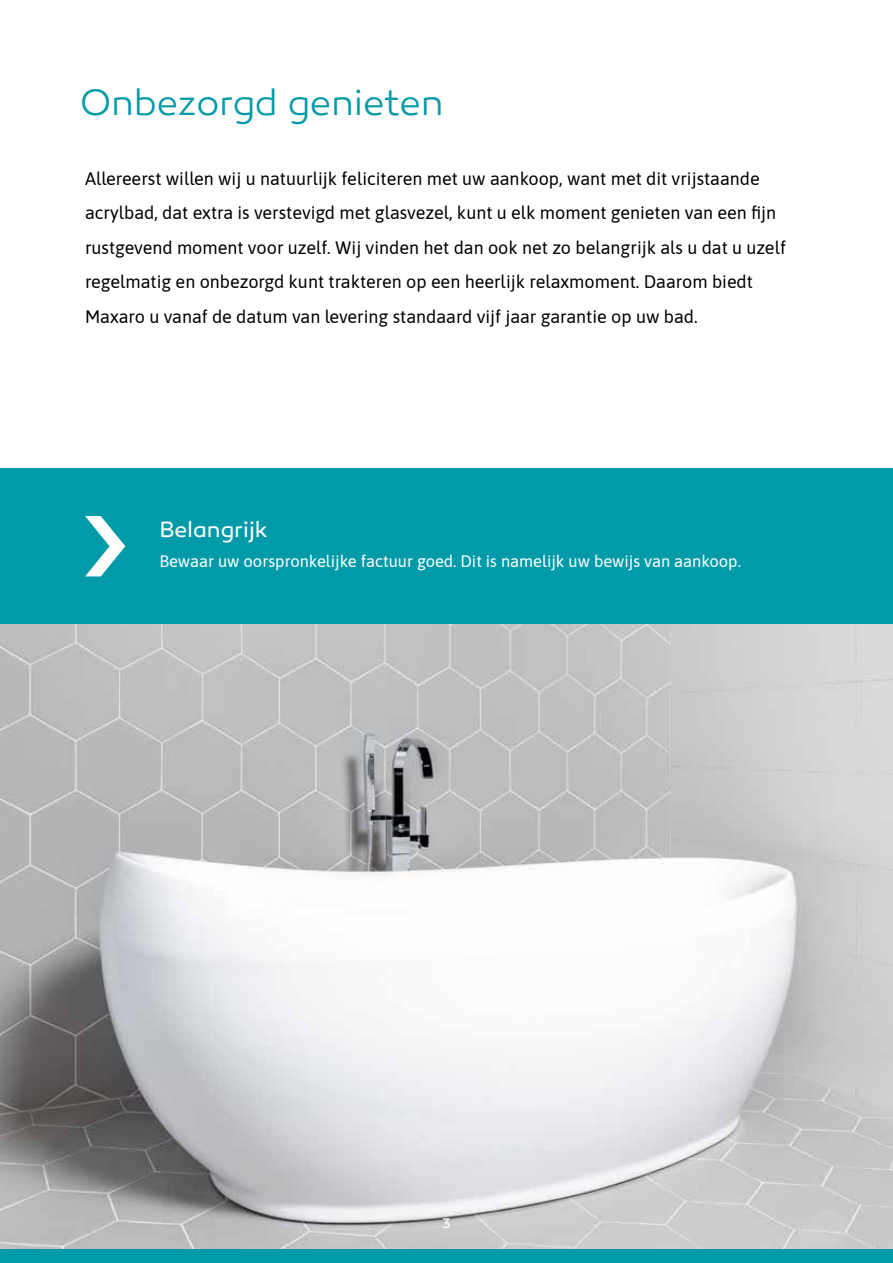
<style>
.page{position:relative;width:893px;height:1263px;background:#fff}
.page>*{position:absolute;margin:0;border:0;box-sizing:border-box;transform-origin:0 0}
.t1{font:300 37.5px "Canaro";letter-spacing:-.005em;color:#009aa9}
.t2{font:22.5px "Canaro";color:#fff}
.t3{font:18px/34.5px "Asap";color:#000}
.t4{font:16.5px "Asap";color:#fff}
.t5{font:14.25px "Canaro";color:#fff}
</style>
<div class="page">
<img style="left:0;top:624px;width:893px;height:625px">
<div style="left:0;top:1249px;width:893px;height:14px;background:#009aa9"></div>
<div style="left:0;top:469px;width:893px;height:155px;background:#009aa9"></div>
<svg style="left:85px;top:516px;width:40px;height:60px"></svg>
<h1 class="t1" style="left:80px;top:81px;width:365px">Onbezorgd genieten</h1>
<p class="t3" style="left:85px;top:160px;width:702px">Allereerst willen wij u natuurlijk feliciteren met uw aankoop, want met dit vrijstaande acrylbad, dat extra is verstevigd met glasvezel, kunt u elk moment genieten van een fijn rustgevend moment voor uzelf. Wij vinden het dan ook net zo belangrijk als u dat u uzelf regelmatig en onbezorgd kunt trakteren op een heerlijk relaxmoment. Daarom biedt Maxaro u vanaf de datum van levering standaard vijf jaar garantie op uw bad.</p>
<p class="t2" style="left:159px;top:516px;width:110px">Belangrijk</p>
<p class="t4" style="left:159px;top:550px;width:581px">Bewaar uw oorspronkelijke factuur goed. Dit is namelijk uw bewijs van aankoop.</p>
<p class="t5" style="left:442px;top:1214px;width:10px">3</p>
</div>
